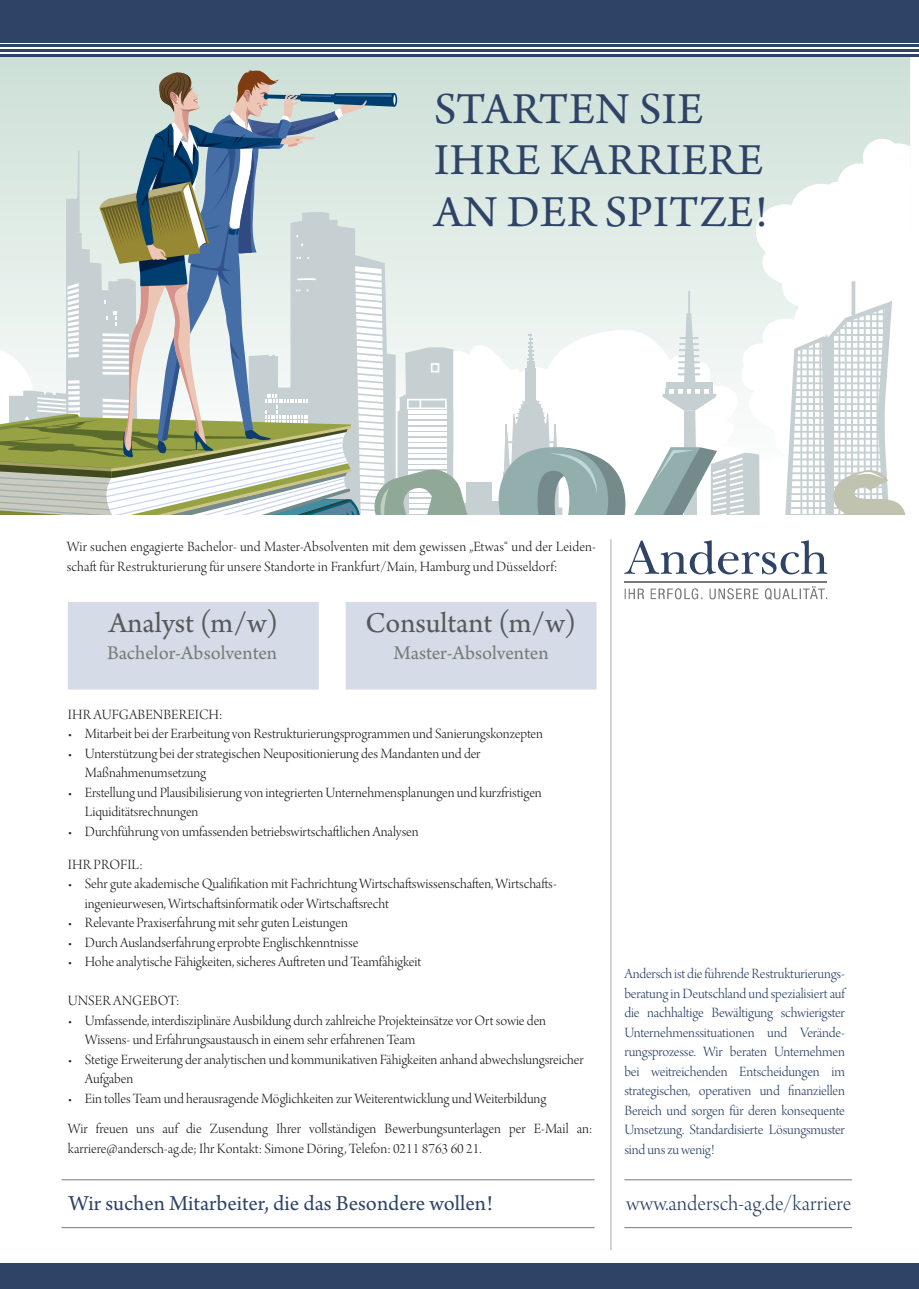
<style>
.page{position:relative;width:919px;height:1289px;background:#fff}
.page>*{position:absolute;margin:0;border:0;box-sizing:border-box;transform-origin:0 0}
.t1{font:46.65px "Arno Pro";letter-spacing:.01em;color:#2e4366}
.t2{font:30.3px "Arno Pro";letter-spacing:-.005em;color:#57585a}
.t3{font:22.5px "Arno Pro";color:#2e4366}
.t4{font:22.5px "Arno Pro Light Display";letter-spacing:.005em;color:#2e4366}
.t5{font:20.55px "Arno Pro";letter-spacing:-.005em;color:#787a79}
.t6{font:15px/19.5px "Arno Pro Light Display";letter-spacing:-.005em;color:#231f20}
.t7{font:15px/19.5px "Arno Pro Light Display";letter-spacing:-.01em;color:#2e4366;text-align:justify}
</style>
<div class="page">
<div style="left:0;top:57px;width:910px;height:82px;background:#d0e2da"></div>
<svg style="left:488px;top:139px;width:422px;height:249px"></svg>
<div style="left:476px;top:501px;width:51px;height:13px;background:#c6d0d3"></div>
<div style="left:466px;top:482px;width:26px;height:30px;background:#c6d0d3"></div>
<svg style="left:527px;top:332px;width:7px;height:29px"></svg>
<div style="left:527px;top:361px;width:7px;height:9px;background:#c6d0d3"></div>
<div style="left:525px;top:368px;width:11px;height:31px;background:#c6d0d3"></div>
<div style="left:665px;top:382px;width:47px;height:7px;background:#c6d0d3"></div>
<hr style="left:688px;top:291px;width:2px;height:91px;background:#c6d0d3">
<svg style="left:679px;top:313px;width:19px;height:69px"></svg>
<hr style="left:679px;top:349px;width:20px;height:2px;background:#c6d0d3">
<hr style="left:678px;top:355px;width:21px;height:2px;background:#c6d0d3">
<hr style="left:678px;top:361px;width:21px;height:2px;background:#c6d0d3">
<hr style="left:678px;top:367px;width:21px;height:2px;background:#c6d0d3">
<hr style="left:677px;top:373px;width:23px;height:2px;background:#c6d0d3">
<hr style="left:787px;top:514px;width:101px;height:1px;background:#c6d0d3">
<svg style="left:851px;top:281px;width:4px;height:20px"></svg>
<svg style="left:781px;top:301px;width:129px;height:213px"></svg>
<svg style="left:497px;top:388px;width:263px;height:127px"></svg>
<svg style="left:0;top:69px;width:488px;height:445px;background:#c3cec8"></svg>
<div style="left:0;top:1263px;width:918px;height:25px;background:#2e4366"></div>
<hr style="left:610px;top:539px;width:1px;height:710px;background:#a8a9ad">
<hr style="left:61px;top:1227px;width:533px;height:1px;background:#787a79">
<hr style="left:61px;top:1179px;width:533px;height:1px;background:#787a79">
<svg style="left:624px;top:586px;width:203px;height:14px"></svg>
<svg style="left:624px;top:540px;width:203px;height:34px"></svg>
<hr style="left:624px;top:581px;width:203px;height:2px;background:#787a79">
<hr style="left:624px;top:1227px;width:228px;height:1px;background:#787a79">
<hr style="left:624px;top:1179px;width:228px;height:1px;background:#787a79">
<div style="left:68px;top:602px;width:251px;height:87px;background:#d5dbe7"></div>
<div style="left:345px;top:602px;width:251px;height:87px;background:#d5dbe7"></div>
<div style="left:0;top:0;width:918px;height:42px;background:#2e4366"></div>
<hr style="left:0;top:45px;width:918px;height:2px;background:#2e4366">
<hr style="left:0;top:49px;width:918px;height:3px;background:#2e4366">
<hr style="left:0;top:54px;width:918px;height:3px;background:#2e4366">
<p class="t1" style="left:434px;top:82px;width:271px">STARTEN SIE</p>
<p class="t1" style="left:434px;top:134px;width:331px">IHRE KARRIERE</p>
<p class="t1" style="left:434px;top:185px;width:335px">AN DER SPITZE!</p>
<p class="t6" style="left:67px;top:538px;width:530px">Wir suchen engagierte Bachelor- und Master-Absolventen mit dem gewissen „Etwas“ und der Leiden&shy;schaft für Restrukturierung für unsere Standorte in Frankfurt/Main, Hamburg und Düsseldorf:</p>
<p class="t2" style="left:109px;top:605px;width:171px">Analyst (m/w)</p>
<p class="t5" style="left:107px;top:640px;width:171px">Bachelor-Absolventen</p>
<p class="t2" style="left:365px;top:605px;width:212px">Consultant (m/w)</p>
<p class="t5" style="left:393px;top:640px;width:157px">Master-Absolventen</p>
<p class="t6" style="left:68px;top:705px;width:156px">IHR AUFGABENBEREICH:</p>
<p class="t6" style="left:68px;top:725px;width:476px">• Mitarbeit bei der Erarbeitung von Restrukturierungsprogrammen und Sanierungskonzepten</p>
<p class="t6" style="left:85px;top:744px;width:397px;text-indent:-17px">• Unterstützung bei der strategischen Neupositionierung des Mandanten und der<br>Maßnahmenumsetzung</p>
<p class="t6" style="left:85px;top:783px;width:458px;text-indent:-17px">• Erstellung und Plausibilisierung von integrierten Unternehmensplanungen und kurzfristigen<br>Liquiditätsrechnungen</p>
<p class="t6" style="left:68px;top:822px;width:352px">• Durchführung von umfassenden betriebswirtschaftlichen Analysen</p>
<p class="t6" style="left:68px;top:855px;width:76px">IHR PROFIL:</p>
<p class="t6" style="left:85px;top:875px;width:473px;text-indent:-17px">• Sehr gute akademische Qualifikation mit Fachrichtung Wirtschaftswissenschaften, Wirtschafts&shy;ingenieurwesen, Wirtschaftsinformatik oder Wirtschaftsrecht</p>
<p class="t6" style="left:68px;top:914px;width:281px">• Relevante Praxiserfahrung mit sehr guten Leistungen</p>
<p class="t6" style="left:68px;top:933px;width:292px">• Durch Auslandserfahrung erprobte Englischkenntnisse</p>
<p class="t6" style="left:68px;top:953px;width:355px">• Hohe analytische Fähigkeiten, sicheres Auftreten und Teamfähigkeit</p>
<p class="t6" style="left:68px;top:992px;width:113px">UNSER ANGEBOT:</p>
<p class="t6" style="left:85px;top:1011px;width:462px;text-indent:-17px">• Umfassende, interdisziplinäre Ausbildung durch zahlreiche Projekteinsätze vor Ort sowie den<br>Wissens- und Erfahrungsaustausch in einem sehr erfahrenen Team</p>
<p class="t6" style="left:85px;top:1050px;width:500px;text-indent:-17px">• Stetige Erweiterung der analytischen und kommunikativen Fähigkeiten anhand abwechslungsreicher<br>Aufgaben</p>
<p class="t6" style="left:68px;top:1089px;width:480px">• Ein tolles Team und herausragende Möglichkeiten zur Weiterentwicklung und Weiterbildung</p>
<p class="t6" style="left:68px;top:1120px;width:526px">Wir freuen uns auf die Zusendung Ihrer vollständigen Bewerbungsunterlagen per E-Mail an: karriere@andersch-ag.de; Ihr Kontakt: Simone Döring, Telefon: 0211 8763 60 21.</p>
<p class="t3" style="left:69px;top:1189px;width:425px">Wir suchen Mitarbeiter, die das Besondere wollen!</p>
<p class="t7" style="left:624px;top:965px;width:222px">Andersch ist die führende Restrukturierungs&shy;beratung in Deutschland und spezialisiert auf die nachhaltige Bewältigung schwierigster Unternehmenssituationen und Verände&shy;rungsprozesse. Wir beraten Unternehmen bei weitreichenden Entscheidungen im strategischen, operativen und finanziellen Bereich und sorgen für deren konsequente Umsetzung. Standardisierte Lösungsmuster sind uns zu wenig!</p>
<p class="t4" style="left:626px;top:1191px;width:226px">www.andersch-ag.de/karriere</p>
</div>
